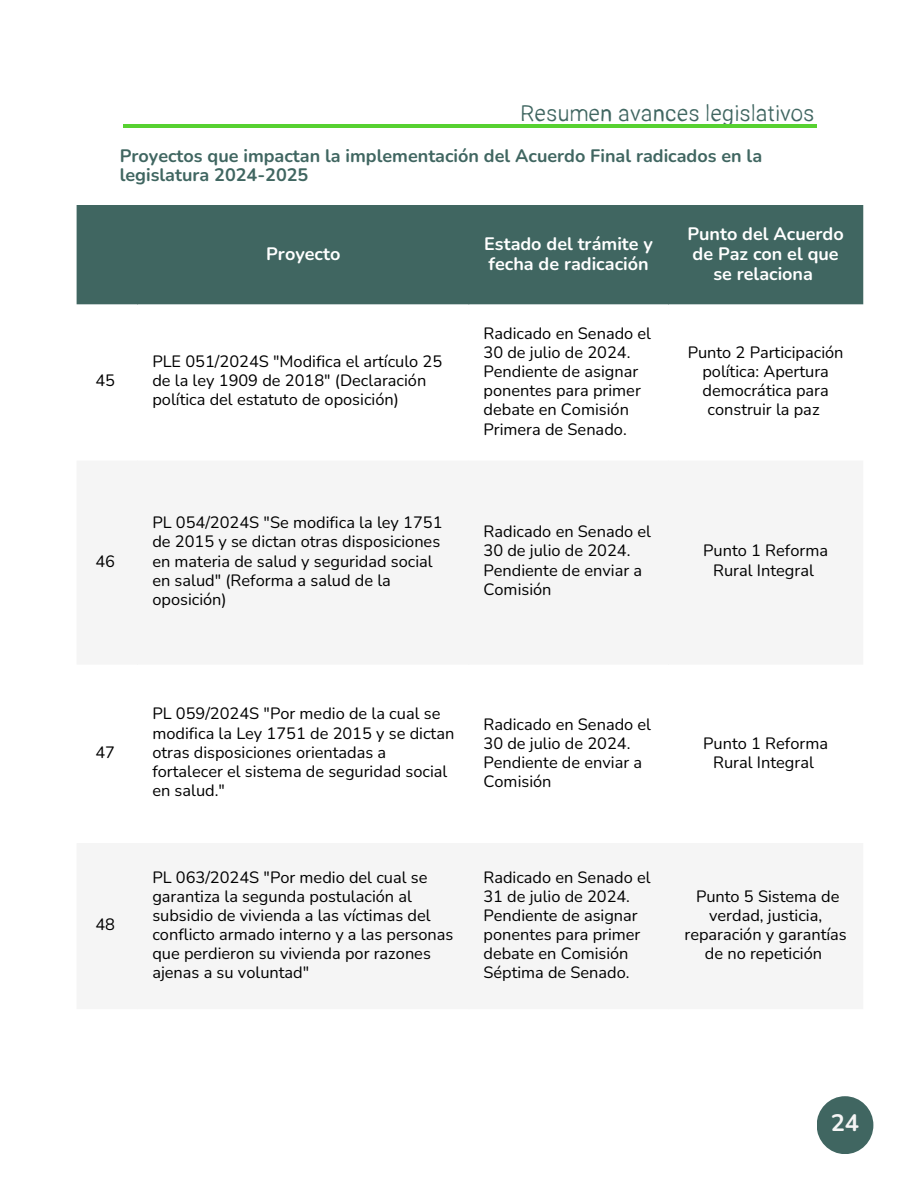
<style>
.page{position:relative;width:918px;height:1188px;background:#fff}
.page>*{position:absolute;margin:0;border:0;box-sizing:border-box;transform-origin:0 0}
.t1{font:700 23.7px "Nunito";color:#f5f5f5}
.t2{font:300 22.5px "Ramona";color:#406661}
.t3{font:700 18px/19.2px "Nunito";color:#406661}
.t4{font:700 18px/20.2px "Nunito";color:#fff}
.t5{font:16.35px/19.2px "Nunito";color:#000}
</style>
<div class="page">
<div style="left:817px;top:1096px;width:56px;height:58px;background:#406661;border-radius:50%"></div>
<hr style="left:123px;top:124px;width:694px;height:4px;background:#57d131">
<div style="left:77px;top:205px;width:786px;height:99px;background:#406661"></div>
<h1 class="t2" style="left:520px;top:104px;width:296px">Resumen avances legislativos</h1>
<p class="t3" style="left:120px;top:146px;width:644px">Proyectos que impactan la implementación del Acuerdo Final radicados en la legislatura 2024-2025</p>
<p class="t5" style="left:95px;top:371px;width:21px">45</p>
<p class="t5" style="left:95px;top:552px;width:21px">46</p>
<p class="t4" style="left:266px;top:244px;width:76px">Proyecto</p>
<p class="t4" style="left:484px;top:234px;width:170px">Estado del trámite y fecha de radicación</p>
<p class="t4" style="left:687px;top:224px;width:158px;text-align:center">Punto del Acuerdo de Paz con el que se relaciona</p>
<p class="t5" style="left:152px;top:352px;width:291px">PLE 051/2024S "Modifica el artículo 25 de la ley 1909 de 2018" (Declaración política del estatuto de oposición)</p>
<p class="t5" style="left:484px;top:324px;width:169px">Radicado en Senado el<br>30 de julio de 2024.<br>Pendiente de asignar ponentes para primer debate en Comisión<br>Primera de Senado.</p>
<p class="t5" style="left:152px;top:513px;width:292px">PL 054/2024S "Se modifica la ley 1751 de 2015 y se dictan otras disposiciones en materia de salud y seguridad social en salud" (Reforma a salud de la oposición)</p>
<p class="t5" style="left:484px;top:522px;width:169px">Radicado en Senado el<br>30 de julio de 2024.<br>Pendiente de enviar a<br>Comisión</p>
<p class="t5" style="left:688px;top:343px;width:157px;text-align:center">Punto 2 Participación política: Apertura democrática para construir la paz</p>
<p class="t5" style="left:703px;top:542px;width:126px;text-align:center">Punto 1 Reforma<br>Rural Integral</p>
<p class="t5" style="left:95px;top:743px;width:21px">47</p>
<p class="t5" style="left:95px;top:915px;width:21px">48</p>
<p class="t5" style="left:152px;top:704px;width:303px">PL 059/2024S "Por medio de la cual se modifica la Ley 1751 de 2015 y se dictan otras disposiciones orientadas a fortalecer el sistema de seguridad social en salud."</p>
<p class="t5" style="left:484px;top:715px;width:169px">Radicado en Senado el<br>30 de julio de 2024.<br>Pendiente de enviar a<br>Comisión</p>
<p class="t5" style="left:152px;top:868px;width:303px">PL 063/2024S "Por medio del cual se garantiza la segunda postulación al subsidio de vivienda a las víctimas del conflicto armado interno y a las personas que perdieron su vivienda por razones ajenas a su voluntad"</p>
<p class="t5" style="left:484px;top:868px;width:169px">Radicado en Senado el<br>31 de julio de 2024.<br>Pendiente de asignar ponentes para primer debate en Comisión<br>Séptima de Senado.</p>
<p class="t5" style="left:703px;top:734px;width:126px;text-align:center">Punto 1 Reforma<br>Rural Integral</p>
<p class="t5" style="left:685px;top:887px;width:164px;text-align:center">Punto 5 Sistema de verdad, justicia, reparación y garantías de no repetición</p>
<p class="t1" style="left:831px;top:1107px;width:30px">24</p>
</div>
